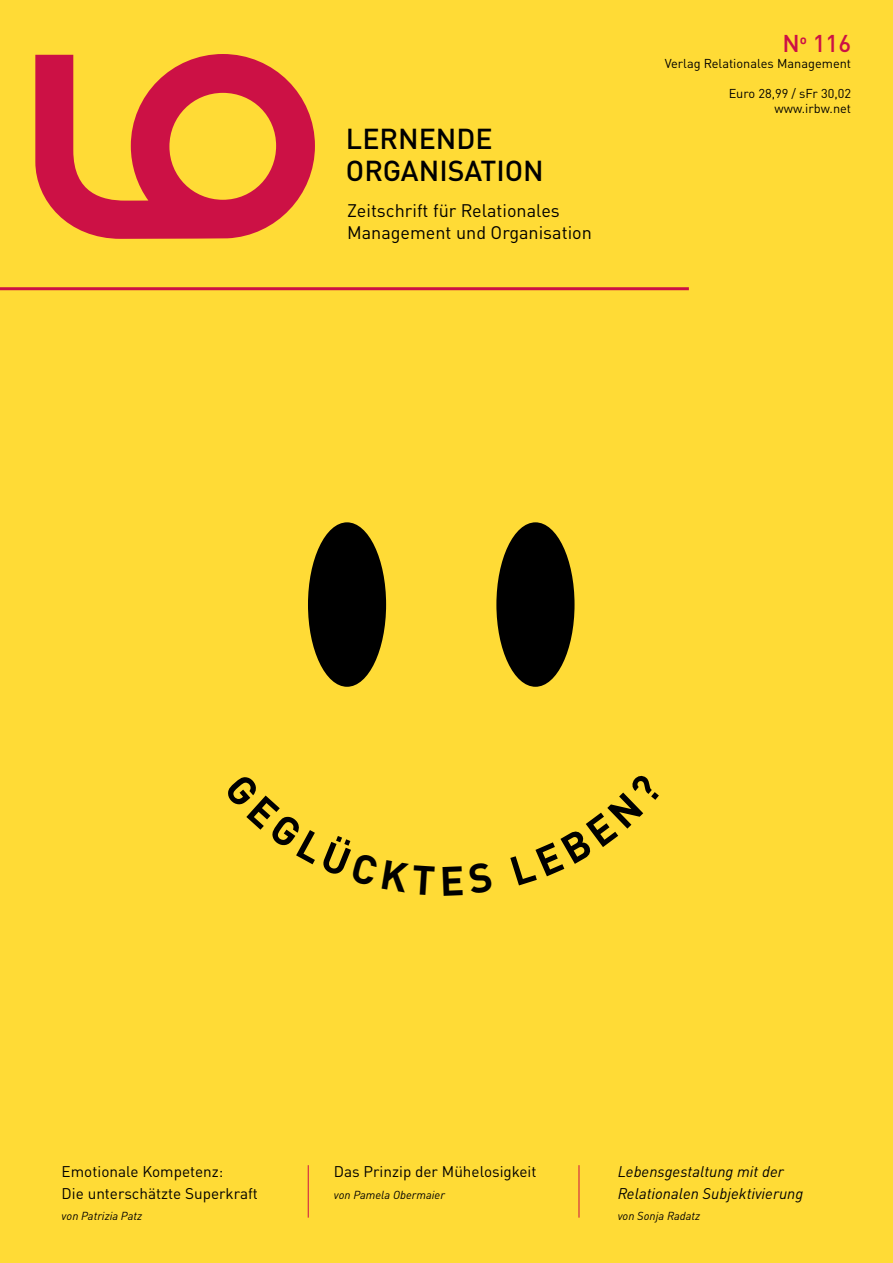
<style>
.page{position:relative;width:893px;height:1263px;background:#ffdb36}
.page>*{position:absolute;margin:0;border:0;box-sizing:border-box;transform-origin:0 0}
.t1{font:500 28.5px/31.5px "DINOT";color:#000}
.t2{font:500 24px "DINOT";color:#cc1145}
.t3{font:18px/21.6px "DINOT";color:#000}
.t4{font:15.3px/21.8px "DINOT";color:#000}
.t5{font:italic 15.3px/21.8px "DINOT";color:#000}
.t6{font:12.75px/15.3px "DINOT";color:#000;text-align:right}
.t7{font:italic 11.55px "DINOT";color:#000}
</style>
<div class="page">
<svg style="left:35px;top:54px;width:280px;height:185px;fill:#cc1145"></svg>
<hr style="left:0;top:287px;width:689px;height:3px;background:#cc1145">
<hr style="left:579px;top:1165px;width:1px;height:52px;background:#cc1145">
<hr style="left:308px;top:1165px;width:1px;height:52px;background:#cc1145">
<div style="left:308px;top:522px;width:78px;height:165px;background:#000;border-radius:50%"></div>
<div style="left:496px;top:522px;width:78px;height:165px;background:#000;border-radius:50%"></div>
<h1 class="t1" style="left:346px;top:121px;width:199px">LERNENDE<br>ORGANISATION</h1>
<p class="t3" style="left:347px;top:199px;width:246px">Zeitschrift für Relationales<br>Management und Organisation</p>
<h2 class="t2" style="left:782px;top:25px;width:70px">No 116</h2>
<p class="t6" style="left:665px;top:55px;width:188px">Verlag Relationales Management</p>
<p class="t6" style="left:729px;top:85px;width:124px">Euro 28,99 / sFr 30,02 www.irbw.net</p>
<p class="t4" style="left:62px;top:1159px;width:198px">Emotionale Kompetenz:<br>Die unterschätzte Superkraft</p>
<p class="t7" style="left:62px;top:1207px;width:82px">von Patrizia Patz</p>
<p class="t4" style="left:334px;top:1159px;width:204px">Das Prinzip der Mühelosigkeit</p>
<p class="t7" style="left:334px;top:1186px;width:113px">von Pamela Obermaier</p>
<p class="t5" style="left:618px;top:1159px;width:187px">Lebensgestaltung mit der<br>Relationalen Subjektivierung</p>
<p class="t7" style="left:618px;top:1207px;width:84px">von Sonja Radatz</p>
</div>
